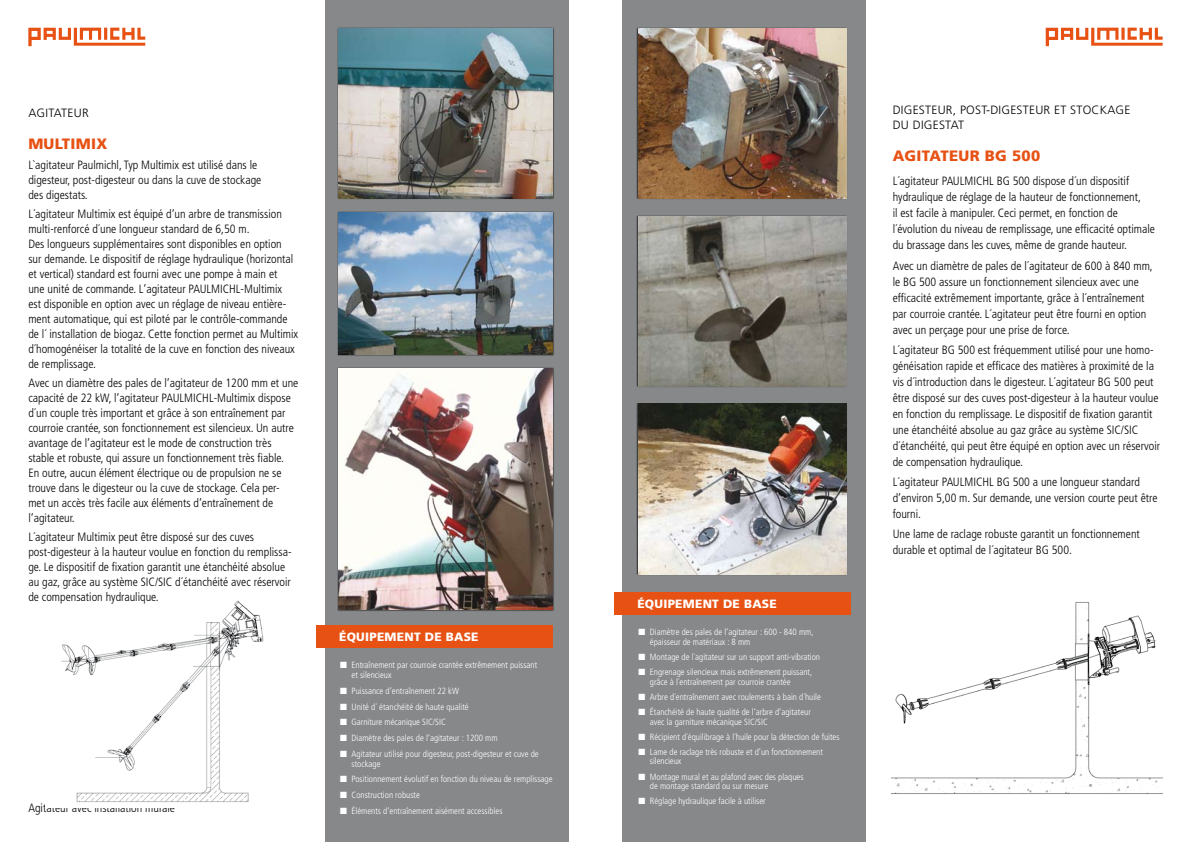
<style>
.page{position:relative;width:1191px;height:842px;background:#fff}
.page>*{position:absolute;margin:0;border:0;box-sizing:border-box;transform-origin:0 0}
.t1{font:900 15px "Frutiger";letter-spacing:.02em;color:#e75113}
.t2{font:300 condensed 12px/15px "Frutiger";color:#000}
.t3{font:300 12px/14.4px "Frutiger";letter-spacing:.02em;color:#000}
.t4{font:900 12px "Frutiger";letter-spacing:.02em;color:#fff}
.t5{font:300 condensed 9px/9.5px "Frutiger";color:#fff}
</style>
<div class="page">
<div style="left:622px;top:0;width:244px;height:842px;background:#87888a"></div>
<div style="left:614px;top:592px;width:237px;height:23px;background:#e75113"></div>
<div style="left:636px;top:403px;width:215px;height:176px;background:#000;opacity:.75"></div>
<img style="left:638px;top:404px;width:208px;height:170px">
<div style="left:636px;top:27px;width:215px;height:177px;background:#000;opacity:.75"></div>
<img style="left:638px;top:28px;width:208px;height:170px">
<div style="left:636px;top:215px;width:215px;height:177px;background:#000;opacity:.75"></div>
<img style="left:638px;top:216px;width:208px;height:170px">
<svg style="left:1045px;top:28px;width:117px;height:18px"></svg>
<img style="left:891px;top:602px;width:271px;height:192px">
<div style="left:325px;top:0;width:243px;height:842px;background:#87888a"></div>
<div style="left:337px;top:27px;width:221px;height:177px;background:#000;opacity:.75"></div>
<img style="left:338px;top:28px;width:215px;height:170px">
<div style="left:337px;top:211px;width:221px;height:149px;background:#000;opacity:.75"></div>
<img style="left:338px;top:213px;width:215px;height:141px">
<div style="left:337px;top:367px;width:221px;height:248px;background:#000;opacity:.75"></div>
<img style="left:338px;top:369px;width:215px;height:241px">
<svg style="left:28px;top:28px;width:117px;height:18px"></svg>
<div style="left:316px;top:625px;width:237px;height:22px;background:#e75113"></div>
<img style="left:61px;top:600px;width:203px;height:202px">
<p class="t3" style="left:28px;top:106px;width:62px">AGITATEUR</p>
<p class="t1" style="left:28px;top:135px;width:80px">MULTIMIX</p>
<p class="t2" style="left:28px;top:157px;width:234px">L`agitateur Paulmichl, Typ Multimix est utilisé dans le digesteur, post-digesteur ou dans la cuve de stockage des digestats.</p>
<p class="t2" style="left:28px;top:206px;width:271px">L´agitateur Multimix est équipé d‘un arbre de transmission multi-renforcé d´une longueur standard de 6,50 m.<br>Des longueurs supplémentaires sont disponibles en option<br>sur demande. Le dispositif de réglage hydraulique (horizontal et vertical) standard est fourni avec une pompe à main et<br>une unité de commande. L‘agitateur PAULMICHL-Multimix<br>est disponible en option avec un réglage de niveau entière&shy;ment automatique, qui est piloté par le contrôle-commande de l´ installation de biogaz. Cette fonction permet au Multimix d´homogénéiser la totalité de la cuve en fonction des niveaux de remplissage.</p>
<p class="t2" style="left:28px;top:376px;width:271px">Avec un diamètre des pales de l‘agitateur de 1200 mm et une capacité de 22 kW, l‘agitateur PAULMICHL-Multimix dispose d´un couple très important et grâce à son entraînement par courroie crantée, son fonctionnement est silencieux. Un autre avantage de l‘agitateur est le mode de construction très stable et robuste, qui assure un fonctionnement très fiable.<br>En outre, aucun élément électrique ou de propulsion ne se trouve dans le digesteur ou la cuve de stockage. Cela per&shy;met un accès très facile aux éléments d‘entraînement de l‘agitateur.</p>
<p class="t2" style="left:28px;top:530px;width:265px">L´agitateur Multimix peut être disposé sur des cuves post-digesteur à la hauteur voulue en fonction du remplissa&shy;ge. Le dispositif de fixation garantit une étanchéité absolue au gaz, grâce au système SIC/SIC d´étanchéité avec réservoir de compensation hydraulique.</p>
<p class="t2" style="left:28px;top:800px;width:148px">Agitateur avec installation murale</p>
<p class="t4" style="left:339px;top:629px;width:27px">ÉQUIPEMENT</p>
<p class="t4" style="left:425px;top:629px;width:39px">DE BASE</p>
<p class="t5" style="left:351px;top:660px;width:187px;line-height:10px;text-indent:-11px">■ Entraînement par courroie crantée extrêmement puissant et silencieux</p>
<p class="t5" style="left:340px;top:686px;width:120px">■ Puissance d‘entraînement 22 kW</p>
<p class="t5" style="left:340px;top:702px;width:130px">■ Unité d´ étanchéité de haute qualité</p>
<p class="t5" style="left:340px;top:717px;width:107px">■ Garniture mécanique SIC/SIC</p>
<p class="t5" style="left:340px;top:733px;width:159px">■ Diamètre des pales de l‘agitateur : 1200 mm</p>
<p class="t5" style="left:351px;top:748px;width:189px;line-height:10px;text-indent:-11px">■ Agitateur utilisé pour digesteur, post-digesteur et cuve de stockage</p>
<p class="t5" style="left:340px;top:774px;width:214px">■ Positionnement évolutif en fonction du niveau de remplissage</p>
<p class="t5" style="left:340px;top:790px;width:81px">■ Construction robuste</p>
<p class="t5" style="left:340px;top:806px;width:164px">■ Éléments d‘entraînement aisément accessibles</p>
<p class="t4" style="left:637px;top:596px;width:27px">ÉQUIPEMENT</p>
<p class="t4" style="left:723px;top:596px;width:39px">DE BASE</p>
<p class="t5" style="left:650px;top:628px;width:165px;text-indent:-11px">■ Diamètre des pales de l‘agitateur : 600 - 840 mm, épaisseur de matériaux : 8 mm</p>
<p class="t5" style="left:638px;top:652px;width:183px">■ Montage de l´agitateur sur un support anti-vibration</p>
<p class="t5" style="left:650px;top:667px;width:164px;text-indent:-11px">■ Engrenage silencieux mais extrêmement puissant, grâce à l´entraînement par courroie crantée</p>
<p class="t5" style="left:638px;top:692px;width:184px">■ Arbre d´entraînement avec roulements à bain d´huile</p>
<p class="t5" style="left:650px;top:707px;width:162px;text-indent:-11px">■ Étanchéité de haute qualité de l‘arbre d‘agitateur avec la garniture mécanique SIC/SIC</p>
<p class="t5" style="left:638px;top:732px;width:203px">■ Récipient d´équilibrage à l´huile pour la détection de fuites</p>
<p class="t5" style="left:650px;top:747px;width:175px;text-indent:-11px">■ Lame de raclage très robuste et d’un fonctionnement silencieux</p>
<p class="t5" style="left:650px;top:772px;width:155px;text-indent:-11px">■ Montage mural et au plafond avec des plaques de montage standard ou sur mesure</p>
<p class="t5" style="left:638px;top:796px;width:129px">■ Réglage hydraulique facile à utiliser</p>
<p class="t3" style="left:892px;top:103px;width:239px">DIGESTEUR, POST-DIGESTEUR ET STOCKAGE<br>DU DIGESTAT</p>
<p class="t1" style="left:892px;top:147px;width:149px">AGITATEUR BG 500</p>
<p class="t2" style="left:892px;top:173px;width:264px;line-height:16px">L´agitateur PAULMICHL BG 500 dispose d´un dispositif hydraulique de réglage de la hauteur de fonctionnement,<br>il est facile à manipuler. Ceci permet, en fonction de l´évolution du niveau de remplissage, une efficacité optimale du brassage dans les cuves, même de grande hauteur.</p>
<p class="t2" style="left:892px;top:258px;width:262px;line-height:16px">Avec un diamètre de pales de l´agitateur de 600 à 840 mm, le BG 500 assure un fonctionnement silencieux avec une efficacité extrêmement importante, grâce à l´entraînement par courroie crantée. L´agitateur peut être fourni en option avec un perçage pour une prise de force.</p>
<p class="t2" style="left:892px;top:342px;width:269px;line-height:16px">L´agitateur BG 500 est fréquemment utilisé pour une homo&shy;généisation rapide et efficace des matières à proximité de la vis d´introduction dans le digesteur. L´agitateur BG 500 peut être disposé sur des cuves post-digesteur à la hauteur voulue en fonction du remplissage. Le dispositif de fixation garantit une étanchéité absolue au gaz grâce au système SIC/SIC d´étanchéité, qui peut être équipé en option avec un réservoir de compensation hydraulique.</p>
<p class="t2" style="left:892px;top:474px;width:266px;line-height:16px">L´agitateur PAULMICHL BG 500 a une longueur standard d‘environ 5,00 m. Sur demande, une version courte peut être fourni.</p>
<p class="t2" style="left:892px;top:526px;width:249px;line-height:16px">Une lame de raclage robuste garantit un fonctionnement durable et optimal de l´agitateur BG 500.</p>
</div>
